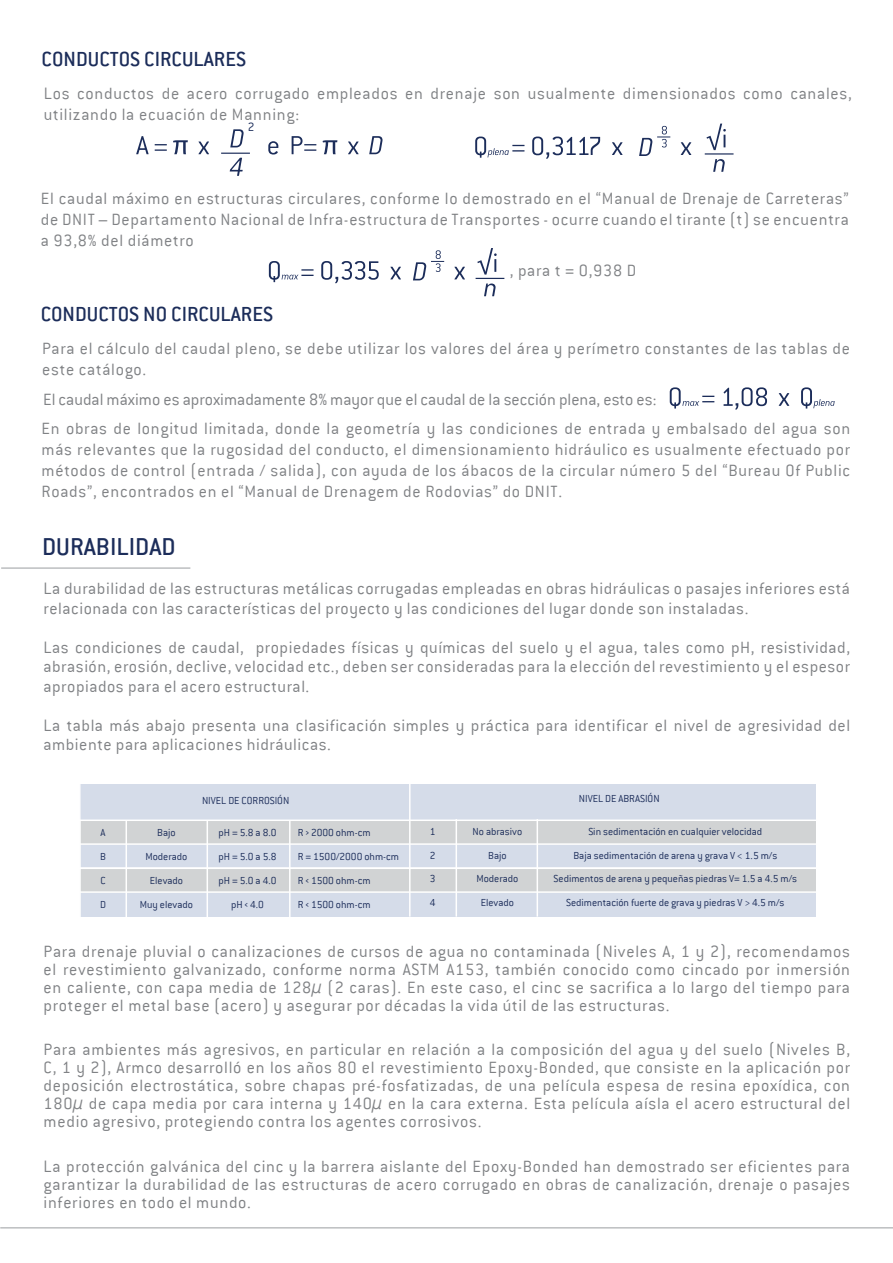
<style>
.page{position:relative;width:893px;height:1263px;background:#fff}
.page>*{position:absolute;margin:0;border:0;box-sizing:border-box;transform-origin:0 0}
.t1{font:500 27px "Conduit ITC";color:#1c2d5a}
.t2{font:500 22.5px "Conduit ITC";color:#1c2d5a}
.t3{font:300 18px/18px "Conduit ITC";letter-spacing:.04em;color:#808285;text-align:justify}
.t4{font:300 13.2px "Conduit ITC";color:#1c2d5a}
.t5{font:300 11.25px/23.7px "Conduit ITC";color:#1c2d5a;text-align:center}
</style>
<div class="page">
<hr style="left:0;top:1227px;width:893px;height:1px;background:#bcbec0">
<svg style="left:136px;top:136px;width:13px;height:18px"></svg>
<svg style="left:155px;top:144px;width:12px;height:7px"></svg>
<svg style="left:173px;top:140px;width:15px;height:14px"></svg>
<svg style="left:198px;top:142px;width:11px;height:12px"></svg>
<svg style="left:268px;top:141px;width:10px;height:14px"></svg>
<svg style="left:292px;top:136px;width:24px;height:18px"></svg>
<svg style="left:323px;top:140px;width:14px;height:14px"></svg>
<svg style="left:348px;top:142px;width:11px;height:12px"></svg>
<svg style="left:369px;top:136px;width:13px;height:18px"></svg>
<svg style="left:230px;top:129px;width:14px;height:18px"></svg>
<svg style="left:221px;top:153px;width:29px;height:23px"></svg>
<svg style="left:475px;top:137px;width:49px;height:21px"></svg>
<svg style="left:532px;top:137px;width:68px;height:22px"></svg>
<svg style="left:612px;top:142px;width:10px;height:13px"></svg>
<svg style="left:681px;top:142px;width:10px;height:13px"></svg>
<svg style="left:706px;top:124px;width:20px;height:26px"></svg>
<svg style="left:713px;top:159px;width:12px;height:13px"></svg>
<hr style="left:705px;top:153px;width:28px;height:2px;background:#1c2d5a">
<svg style="left:639px;top:126px;width:31px;height:30px"></svg>
<svg style="left:269px;top:261px;width:45px;height:21px"></svg>
<svg style="left:321px;top:261px;width:58px;height:22px"></svg>
<svg style="left:390px;top:267px;width:11px;height:12px"></svg>
<svg style="left:454px;top:267px;width:11px;height:12px"></svg>
<svg style="left:476px;top:248px;width:28px;height:48px"></svg>
<svg style="left:413px;top:250px;width:31px;height:30px"></svg>
<svg style="left:670px;top:387px;width:44px;height:22px"></svg>
<svg style="left:724px;top:387px;width:43px;height:23px"></svg>
<svg style="left:779px;top:393px;width:10px;height:13px"></svg>
<svg style="left:801px;top:387px;width:34px;height:22px"></svg>
<hr style="left:1px;top:567px;width:189px;height:2px;background:#bcbec0">
<div style="left:80px;top:784px;width:736px;height:133px;background:#d5dce9"></div>
<div style="left:80px;top:821px;width:736px;height:23px;background:#d1d3d4"></div>
<div style="left:80px;top:869px;width:736px;height:23px;background:#d1d3d4"></div>
<hr style="left:78px;top:843px;width:738px;height:2px;background:#fff">
<hr style="left:78px;top:819px;width:738px;height:2px;background:#fff">
<hr style="left:126px;top:820px;width:1px;height:98px;background:#fff">
<hr style="left:207px;top:820px;width:1px;height:98px;background:#fff">
<hr style="left:289px;top:820px;width:2px;height:98px;background:#fff">
<hr style="left:409px;top:775px;width:2px;height:142px;background:#fff">
<hr style="left:78px;top:891px;width:738px;height:2px;background:#fff">
<hr style="left:78px;top:867px;width:738px;height:2px;background:#fff">
<hr style="left:79px;top:774px;width:2px;height:144px;background:#fff">
<hr style="left:456px;top:819px;width:1px;height:98px;background:#fff">
<hr style="left:537px;top:819px;width:1px;height:98px;background:#fff">
<p class="t2" style="left:42px;top:46px;width:206px">CONDUCTOS CIRCULARES</p>
<p class="t3" style="left:44px;top:83px;width:809px;line-height:21px">Los conductos de acero corrugado empleados en drenaje son usualmente dimensionados como canales, utilizando la ecuación de Manning:</p>
<p class="t4" style="left:248px;top:120px;width:8px">2</p>
<p class="t3" style="left:41px;top:188px;width:809px;line-height:21px">El caudal máximo en estructuras circulares, conforme lo demostrado en el “Manual de Drenaje de Carreteras” de DNIT – Departamento Nacional de Infra-estructura de Transportes - ocurre cuando el tirante (t) se encuentra a 93,8% del diámetro</p>
<p class="t3" style="left:510px;top:261px;width:128px">, para t = 0,938 D</p>
<p class="t2" style="left:41px;top:301px;width:234px">CONDUCTOS NO CIRCULARES</p>
<p class="t3" style="left:42px;top:338px;width:809px;line-height:21px">Para el cálculo del caudal pleno, se debe utilizar los valores del área y perímetro constantes de las tablas de este catálogo.</p>
<p class="t3" style="left:42px;top:385px;width:810px;line-height:29px">El caudal máximo es aproximadamente 8% mayor que el caudal de la sección plena, esto es:<br>En obras de longitud limitada, donde la geometría y las condiciones de entrada y embalsado del agua son</p>
<p class="t3" style="left:42px;top:439px;width:810px;line-height:21px">más relevantes que la rugosidad del conducto, el dimensionamiento hidráulico es usualmente efectuado por métodos de control (entrada / salida), con ayuda de los ábacos de la circular número 5 del “Bureau Of Public Roads”, encontrados en el “Manual de Drenagem de Rodovias” do DNIT.</p>
<h1 class="t1" style="left:42px;top:531px;width:135px">DURABILIDAD</h1>
<p class="t3" style="left:44px;top:579px;width:808px;line-height:19.5px">La durabilidad de las estructuras metálicas corrugadas empleadas en obras hidráulicas o pasajes inferiores está relacionada con las características del proyecto y las condiciones del lugar donde son instaladas.</p>
<p class="t3" style="left:44px;top:637px;width:808px;line-height:19.5px">Las condiciones de caudal, propiedades físicas y químicas del suelo y el agua, tales como pH, resistividad, abrasión, erosión, declive, velocidad etc., deben ser consideradas para la elección del revestimiento y el espesor apropiados para el acero estructural.</p>
<p class="t3" style="left:44px;top:715px;width:808px;line-height:19.5px">La tabla más abajo presenta una clasificación simples y práctica para identificar el nivel de agresividad del ambiente para aplicaciones hidráulicas.</p>
<p class="t5" style="left:202px;top:788px;width:89px">NIVEL DE CORROSIÓN</p>
<p class="t5" style="left:579px;top:787px;width:82px">NIVEL DE ABRASIÓN</p>
<p class="t5" style="left:219px;top:821px;width:59px">pH = 5.8 a 8.0 pH = 5.0 a 5.8 pH = 5.0 a 4.0 pH ‹ 4.0</p>
<p class="t5" style="left:298px;top:821px;width:103px;text-align:left">R › 2000 ohm-cm<br>R = 1500/2000 ohm-cm<br>R ‹ 1500 ohm-cm<br>R ‹ 1500 ohm-cm</p>
<p class="t5" style="left:554px;top:819px;width:245px">Sin sedimentación en cualquier velocidad<br>Baja sedimentación de arena y grava V &lt; 1.5 m/s Sedimentos de arena y pequeñas piedras V= 1.5 a 4.5 m/s Sedimentación fuerte de grava y piedras V &gt; 4.5 m/s</p>
<p class="t5" style="left:140px;top:821px;width:55px">Bajo<br>Moderado<br>Elevado<br>Muy elevado</p>
<p class="t5" style="left:473px;top:819px;width:51px">No abrasivo<br>Bajo<br>Moderado<br>Elevado</p>
<p class="t5" style="left:100px;top:821px;width:7px;text-align:justify">A B C D</p>
<p class="t5" style="left:430px;top:819px;width:7px;text-align:justify">1<br>2<br>3<br>4</p>
<p class="t3" style="left:44px;top:942px;width:808px">Para drenaje pluvial o canalizaciones de cursos de agua no contaminada (Niveles A, 1 y 2), recomendamos el revestimiento galvanizado, conforme norma ASTM A153, también conocido como cincado por inmersión en caliente, con capa media de 128µ (2 caras). En este caso, el cinc se sacrifica a lo largo del tiempo para proteger el metal base (acero) y asegurar por décadas la vida útil de las estructuras.</p>
<p class="t3" style="left:44px;top:1040px;width:808px">Para ambientes más agresivos, en particular en relación a la composición del agua y del suelo (Niveles B, C, 1 y 2), Armco desarrolló en los años 80 el revestimiento Epoxy-Bonded, que consiste en la aplicación por deposición electrostática, sobre chapas pré-fosfatizadas, de una película espesa de resina epoxídica, con 180µ de capa media por cara interna y 140µ en la cara externa. Esta película aísla el acero estructural del medio agresivo, protegiendo contra los agentes corrosivos.</p>
<p class="t3" style="left:44px;top:1157px;width:808px">La protección galvánica del cinc y la barrera aislante del Epoxy-Bonded han demostrado ser eficientes para garantizar la durabilidad de las estructuras de acero corrugado en obras de canalización, drenaje o pasajes inferiores en todo el mundo.</p>
</div>
